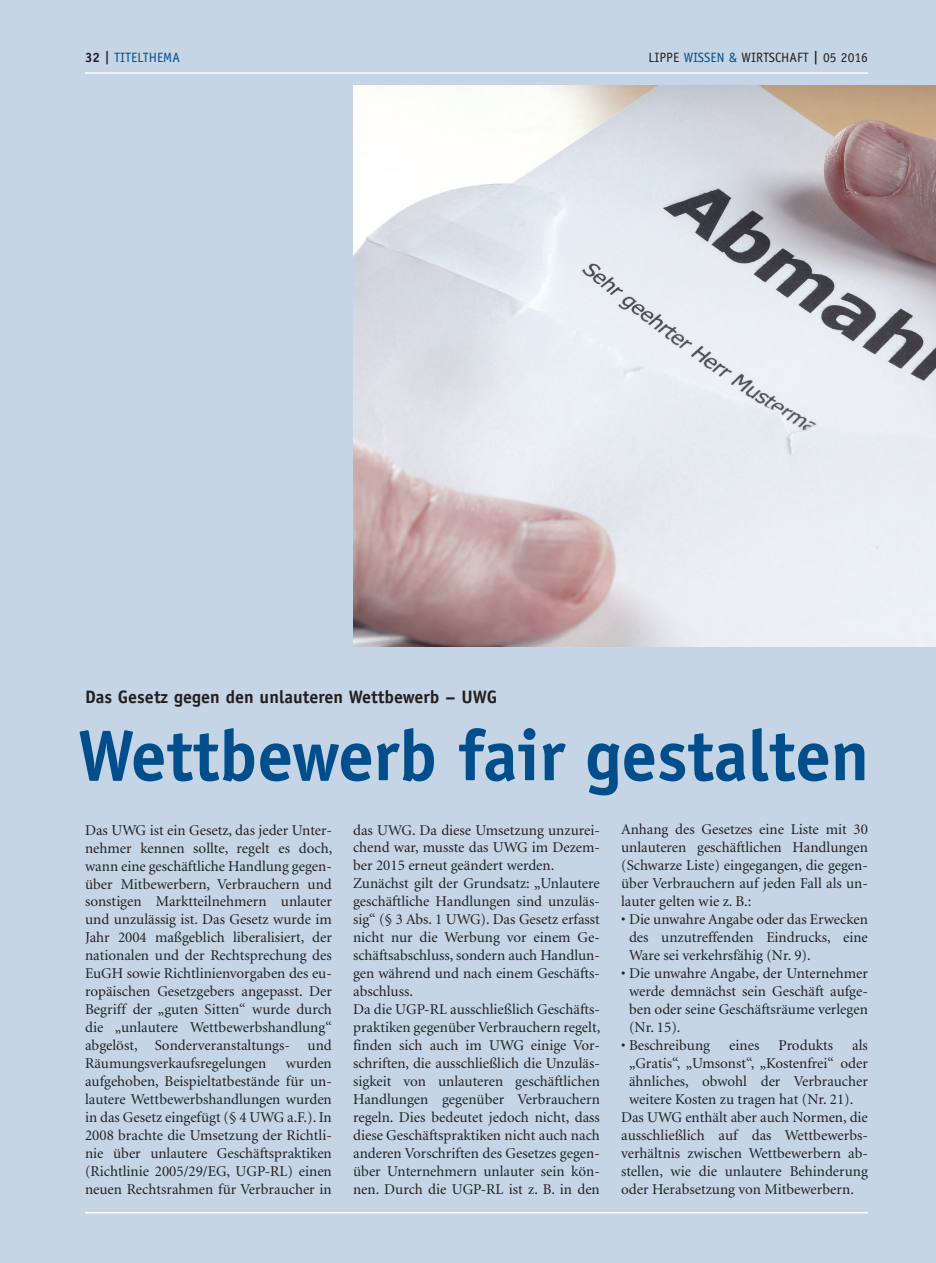
<style>
.page{position:relative;width:936px;height:1263px;background:#fff}
.page>*{position:absolute;margin:0;border:0;box-sizing:border-box;transform-origin:0 0}
.t1{font:700 72px "Officina Sans";letter-spacing:-.005em;color:#004f8c}
.t2{font:700 18px "Officina Sans";color:#231f20}
.t3{font:15px/18px "Minion";color:#231f20;text-align:justify}
.t4{font:13.5px "Officina Sans";color:#231f20}
.t5{font:13.5px "Officina Sans";color:#004f8c}
.s1{font-weight:700;color:#231f20}
.s2{color:#004f8c}
.s3{font-weight:700}
</style>
<div class="page">
<div style="left:0;top:0;width:935px;height:1263px;background:#c5d5e5"></div>
<hr style="left:85px;top:72px;width:782px;height:2px;background:#fff">
<hr style="left:85px;top:1212px;width:782px;height:1px;background:#fff">
<img style="left:353px;top:85px;width:582px;height:561px">
<p class="t5" style="left:85px;top:49px;width:96px"><span class="s1">32 |</span> TITELTHEMA</p>
<p class="t4" style="left:648px;top:49px;width:221px">LIPPE <span class="s2">WISSEN &amp;</span> WIRTSCHAFT <span class="s3">|</span> 05 2016</p>
<p class="t2" style="left:85px;top:686px;width:413px">Das Gesetz gegen den unlauteren Wettbewerb – UWG</p>
<h1 class="t1" style="left:78px;top:711px;width:793px">Wettbewerb fair gestalten</h1>
<p class="t3" style="left:85px;top:821px;width:249px">Das UWG ist ein Gesetz, das jeder Unter&shy;nehmer kennen sollte, regelt es doch, wann eine geschäftliche Handlung gegen&shy;über Mitbewerbern, Verbrauchern und sonstigen Marktteilnehmern unlauter und unzulässig ist. Das Gesetz wurde im Jahr 2004 maßgeblich liberalisiert, der nationalen und der Rechtsprechung des EuGH sowie Richtlinienvorgaben des eu&shy;ropäischen Gesetzgebers angepasst. Der Begriff der „guten Sitten“ wurde durch die „unlautere Wettbewerbshandlung“ abgelöst, Sonderveranstaltungs- und Räumungsverkaufsregelungen</p>
<p class="t3" style="left:85px;top:1055px;width:248px;text-indent:201px">wurden aufgehoben, Beispieltatbestände für un&shy;lautere Wettbewerbshandlungen wurden in das Gesetz eingefügt (§ 4 UWG a.F.). In 2008 brachte die Umsetzung der Richtli&shy;nie über unlautere Geschäftspraktiken (Richtlinie 2005/29/EG, UGP-RL) einen neuen Rechtsrahmen für Verbraucher in</p>
<p class="t3" style="left:353px;top:821px;width:249px;text-align:left">das UWG. Da diese Umsetzung unzurei&shy;chend war, musste das UWG im Dezem&shy;ber 2015 erneut geändert werden.<br>Zunächst gilt der Grundsatz: „Unlautere geschäftliche Handlungen sind unzuläs&shy;sig“ (§ 3 Abs. 1 UWG). Das Gesetz erfasst nicht nur die Werbung vor einem Ge&shy;schäftsabschluss, sondern auch Handlun&shy;gen während und nach einem Geschäfts&shy;abschluss.<br>Da die UGP-RL ausschließlich Geschäfts&shy;praktiken gegenüber Verbrauchern regelt, finden sich auch im UWG einige Vor&shy;schriften, die ausschließlich die Unzuläs&shy;sigkeit von unlauteren geschäftlichen Handlungen gegenüber Verbrauchern regeln. Dies bedeutet jedoch nicht, dass diese Geschäftspraktiken nicht auch nach anderen Vorschriften des Gesetzes gegen&shy;über Unternehmern unlauter sein kön&shy;nen. Durch die UGP-RL ist z. B. in den</p>
<p class="t3" style="left:621px;top:821px;width:248px">Anhang des Gesetzes eine Liste mit 30 unlauteren geschäftlichen Handlungen (Schwarze Liste) eingegangen, die gegen&shy;über Verbrauchern auf jeden Fall als un&shy;lauter gelten wie z. B.:</p>
<p class="t3" style="left:629px;top:911px;width:240px;text-indent:-8px">• Die unwahre Angabe oder das Erwecken des unzutreffenden Eindrucks, eine Ware sei verkehrsfähig (Nr. 9).</p>
<p class="t3" style="left:629px;top:965px;width:240px;text-indent:-8px">• Die unwahre Angabe, der Unternehmer werde demnächst sein Geschäft aufge&shy;ben oder seine Geschäftsräume verlegen (Nr. 15).</p>
<p class="t3" style="left:621px;top:1037px;width:90px">• Beschreibung</p>
<p class="t3" style="left:729px;top:1037px;width:32px">eines</p>
<p class="t3" style="left:778px;top:1037px;width:56px">Produkts</p>
<p class="t3" style="left:852px;top:1037px;width:17px">als</p>
<p class="t3" style="left:629px;top:1055px;width:240px">„Gratis“, „Umsonst“, „Kostenfrei“ oder</p>
<p class="t3" style="left:629px;top:1073px;width:240px">ähnliches, obwohl der Verbraucher</p>
<p class="t3" style="left:629px;top:1091px;width:226px">weitere Kosten zu tragen hat (Nr. 21).</p>
<p class="t3" style="left:621px;top:1109px;width:248px">Das UWG enthält aber auch Normen, die</p>
<p class="t3" style="left:621px;top:1127px;width:246px">ausschließlich auf das Wettbewerbs-</p>
<p class="t3" style="left:621px;top:1145px;width:248px">verhältnis zwischen Wettbewerbern ab-</p>
<p class="t3" style="left:621px;top:1163px;width:248px">stellen, wie die unlautere Behinderung</p>
<p class="t3" style="left:621px;top:1181px;width:234px">oder Herabsetzung von Mitbewerbern.</p>
</div>
